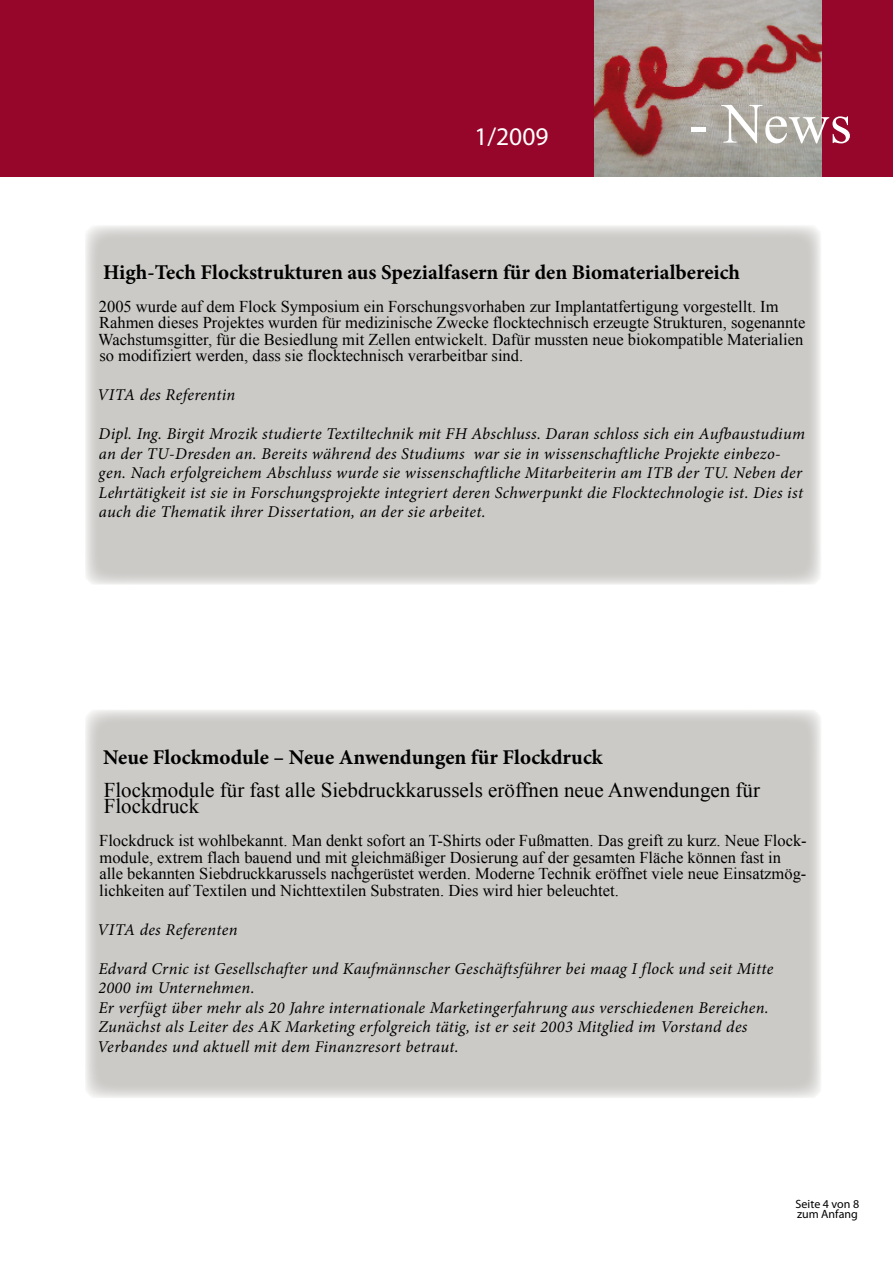
<style>
.page{position:relative;width:893px;height:1263px;background:#fff}
.page>*{position:absolute;margin:0;border:0;box-sizing:border-box;transform-origin:0 0}
.t1{font:57px "Times New Roman";color:#fff}
.t2{font:25.5px "Myriad Pro";color:#fff}
.t3{font:700 21px "Minion Pro";color:#000}
.t4{font:21px/16.5px "Times New Roman";color:#000}
.t5{font:italic 16.5px/19.5px "Minion Pro";letter-spacing:.02em;color:#000}
.t6{font:16.5px/16.5px "Times New Roman";color:#000}
.t7{font:12px "Myriad Pro";color:#000}
</style>
<div class="page">
<div style="left:0;top:0;width:893px;height:176px;background:#95062a"></div>
<img style="left:594px;top:0;width:228px;height:176px">
<div style="left:92px;top:231px;width:723px;height:347px;background:#cbcac7"></div>
<div style="left:85px;top:225px;width:736px;height:360px;border:14px solid #cbcac7"></div>
<div style="left:92px;top:716px;width:723px;height:375px;background:#cbcac7"></div>
<div style="left:85px;top:709px;width:736px;height:389px;border:14px solid #cbcac7"></div>
<h2 class="t2" style="left:474px;top:121px;width:76px">1 /2009</h2>
<h1 class="t1" style="left:689px;top:85px;width:165px">- News</h1>
<p class="t3" style="left:103px;top:257px;width:638px">High-Tech Flockstrukturen aus Spezialfasern für den Biomaterialbereich</p>
<p class="t6" style="left:98px;top:298px;width:709px">2005 wurde auf dem Flock Symposium ein Forschungsvorhaben zur Implantatfertigung vorgestellt. Im Rahmen dieses Projektes wurden für medizinische Zwecke flocktechnisch erzeugte Strukturen, sogenannte Wachstumsgitter, für die Besiedlung mit Zellen entwickelt. Dafür mussten neue biokompatible Materialien so modifiziert werden, dass sie flocktechnisch verarbeitbar sind.</p>
<p class="t5" style="left:97px;top:385px;width:139px">VITA des Referentin</p>
<p class="t5" style="left:99px;top:424px;width:708px">Dipl. Ing. Birgit Mrozik studierte Textiltechnik mit FH Abschluss. Daran schloss sich ein Aufbaustudium an der TU-Dresden an. Bereits während des Studiums war sie in wissenschaftliche Projekte einbezo&shy;gen. Nach erfolgreichem Abschluss wurde sie wissenschaftliche Mitarbeiterin am ITB der TU. Neben der Lehrtätigkeit ist sie in Forschungsprojekte integriert deren Schwerpunkt die Flocktechnologie ist. Dies ist auch die Thematik ihrer Dissertation, an der sie arbeitet.</p>
<p class="t3" style="left:103px;top:742px;width:501px">Neue Flockmodule – Neue Anwendungen für Flockdruck</p>
<p class="t4" style="left:104px;top:781px;width:658px">Flockmodule für fast alle Siebdruckkarussels eröffnen neue Anwendungen für<br>Flockdruck</p>
<p class="t6" style="left:99px;top:832px;width:709px">Flockdruck ist wohlbekannt. Man denkt sofort an T-Shirts oder Fußmatten. Das greift zu kurz. Neue Flock&shy;module, extrem flach bauend und mit gleichmäßiger Dosierung auf der gesamten Fläche können fast in alle bekannten Siebdruckkarussels nachgerüstet werden. Moderne Technik eröffnet viele neue Einsatzmög&shy;lichkeiten auf Textilen und Nichttextilen Substraten. Dies wird hier beleuchtet.</p>
<p class="t5" style="left:97px;top:919px;width:142px">VITA des Referenten</p>
<p class="t5" style="left:97px;top:958px;width:678px">Edvard Crnic ist Gesellschafter und Kaufmännscher Geschäftsführer bei maag I flock und seit Mitte 2000 im Unternehmen.<br>Er verfügt über mehr als 20 Jahre internationale Marketingerfahrung aus verschiedenen Bereichen.<br>Zunächst als Leiter des AK Marketing erfolgreich tätig, ist er seit 2003 Mitglied im Vorstand des Verbandes und aktuell mit dem Finanzresort betraut.</p>
<p class="t7" style="left:796px;top:1197px;width:65px">Seite von 8</p>
<p class="t7" style="left:797px;top:1207px;width:62px">zum Anfang</p>
</div>
